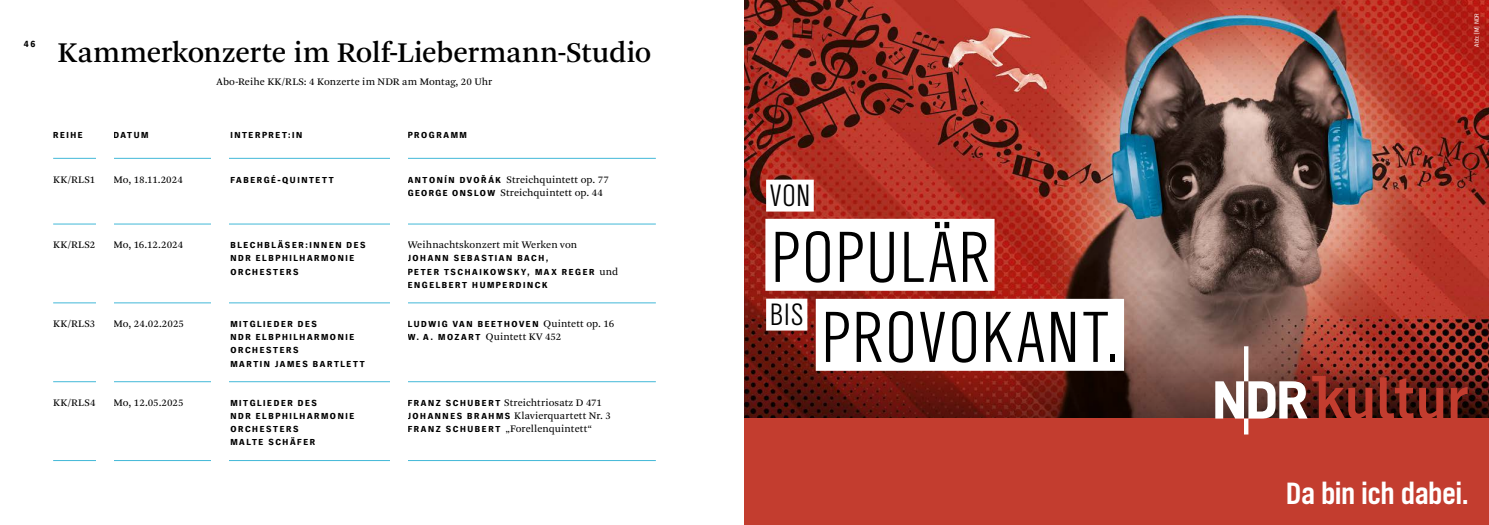
<style>
.page{position:relative;width:1489px;height:525px;background:#fff}
.page>*{position:absolute;margin:0;border:0;box-sizing:border-box;transform-origin:0 0}
.t1{font:300 75px "NDR Sans Cond";letter-spacing:.015em;color:#000}
.t2{font:300 31.88px "NDR Sans Cond";letter-spacing:.01em;color:#000}
.t3{font:700 31.75px "NDR Sans Cond";letter-spacing:.005em;color:#fff}
.KV_Head01{font:30px "Arnhem Pro";letter-spacing:-.005em;color:#000}
.ZÜ_NDRSans_black_8pt_links_schwarz{font:10.5px "Arnhem Pro Blond";letter-spacing:.005em;color:#000}
.FT_Arnhem_blond_8_4pt_links_schwarz{font:10.5px "Arnhem Pro Blond";letter-spacing:-.005em;color:#000}
.KV_Werk___Opus___Stück{font:10.5px "Arnhem Pro Blond";letter-spacing:.015em;color:#000}
.ZÜ_NDRSans_black_8pt_links_schwarz-2{font:900 9px/13.1px "NDR Sans";letter-spacing:.18em;color:#000}
.P_NDRSans_black_7_2pt_zentriert_black{font:900 9px "NDR Sans";color:#000}
.t4{font:6.25px "NDR Sans";color:#fff}
.s1{font-family:"NDR Sans";font-weight:900;font-size:9px}
.s2{font-family:"Arnhem Pro Blond";font-weight:400;font-size:10.5px}
</style>
<div class="page">
<hr style="left:53px;top:158px;width:603px;height:1px;background:#42b8d8">
<hr style="left:53px;top:223px;width:603px;height:1px;background:#42b8d8">
<hr style="left:53px;top:302px;width:603px;height:1px;background:#42b8d8">
<hr style="left:53px;top:381px;width:603px;height:1px;background:#42b8d8">
<hr style="left:53px;top:460px;width:603px;height:1px;background:#42b8d8">
<div style="left:96px;top:128px;width:17px;height:356px;background:#fff"></div>
<div style="left:211px;top:128px;width:18px;height:356px;background:#fff"></div>
<div style="left:390px;top:128px;width:17px;height:356px;background:#fff"></div>
<img style="left:744px;top:0;width:744px;height:296px">
<svg style="left:744px;top:296px;width:744px;height:122px;background:#743129"></svg>
<div style="left:744px;top:418px;width:744px;height:106px;background:#c33d2f"></div>
<svg style="left:1215px;top:346px;width:157px;height:88px"></svg>
<svg style="left:1450px;top:387px;width:17px;height:31px"></svg>
<svg style="left:1379px;top:377px;width:63px;height:41px;background:#75241b"></svg>
<div style="left:815px;top:299px;width:308px;height:71px;background:#fff"></div>
<div style="left:765px;top:219px;width:229px;height:71px;background:#fff"></div>
<div style="left:766px;top:179px;width:47px;height:32px;background:#fff"></div>
<div style="left:766px;top:298px;width:41px;height:32px;background:#fff"></div>
<p class="P_NDRSans_black_7_2pt_zentriert_black" style="left:24px;top:38px;width:13px">46</p>
<p class="KV_Head01" style="left:58px;top:33px;width:595px">Kammerkonzerte im Rolf-Liebermann-Studio</p>
<p class="KV_Werk___Opus___Stück" style="left:217px;top:75px;width:277px">Abo-Reihe KK/RLS: 4 Konzerte im NDR am Montag, 20 Uhr</p>
<p class="ZÜ_NDRSans_black_8pt_links_schwarz-2" style="left:53px;top:128px;width:31px">REIHE</p>
<p class="FT_Arnhem_blond_8_4pt_links_schwarz" style="left:53px;top:172px;width:44px">KK/RLS1</p>
<p class="ZÜ_NDRSans_black_8pt_links_schwarz-2" style="left:113px;top:128px;width:36px">DATUM</p>
<p class="FT_Arnhem_blond_8_4pt_links_schwarz" style="left:113px;top:172px;width:71px">Mo, 18.11.2024</p>
<p class="ZÜ_NDRSans_black_8pt_links_schwarz-2" style="left:230px;top:128px;width:73px">INTERPRET:IN</p>
<p class="ZÜ_NDRSans_black_8pt_links_schwarz-2" style="left:230px;top:173px;width:105px">FABERGÉ-QUINTETT</p>
<p class="ZÜ_NDRSans_black_8pt_links_schwarz-2" style="left:407px;top:128px;width:60px">PROGRAMM</p>
<p class="ZÜ_NDRSans_black_8pt_links_schwarz" style="left:407px;top:172px;width:203px"><span class="s1">A N TO N Í N DVO Ř Á K</span> Streichquintett op. 77</p>
<p class="ZÜ_NDRSans_black_8pt_links_schwarz" style="left:407px;top:185px;width:197px"><span class="s1">GEORGE ONSLOW</span> Streichquintett op. 44</p>
<p class="FT_Arnhem_blond_8_4pt_links_schwarz" style="left:53px;top:238px;width:44px">KK/RLS2</p>
<p class="FT_Arnhem_blond_8_4pt_links_schwarz" style="left:113px;top:238px;width:71px">Mo, 16.12.2024</p>
<p class="FT_Arnhem_blond_8_4pt_links_schwarz" style="left:53px;top:317px;width:44px">KK/RLS3</p>
<p class="FT_Arnhem_blond_8_4pt_links_schwarz" style="left:113px;top:317px;width:72px">Mo, 24.02.2025</p>
<p class="FT_Arnhem_blond_8_4pt_links_schwarz" style="left:53px;top:395px;width:44px">KK/RLS4</p>
<p class="FT_Arnhem_blond_8_4pt_links_schwarz" style="left:113px;top:395px;width:72px">Mo, 12.05.2025</p>
<p class="ZÜ_NDRSans_black_8pt_links_schwarz-2" style="left:230px;top:238px;width:137px">BLECHBLÄSER:INNEN DES<br>NDR ELBPHILHARMONIE<br>ORCHESTERS</p>
<p class="ZÜ_NDRSans_black_8pt_links_schwarz-2" style="left:230px;top:317px;width:125px">MITGLIEDER DES<br>NDR ELBPHILHARMONIE<br>ORCHESTERS</p>
<p class="ZÜ_NDRSans_black_8pt_links_schwarz-2" style="left:230px;top:356px;width:136px">MARTIN JAMES BARTLETT</p>
<p class="ZÜ_NDRSans_black_8pt_links_schwarz-2" style="left:230px;top:396px;width:125px">MITGLIEDER DES<br>NDR ELBPHILHARMONIE<br>ORCHESTERS</p>
<p class="ZÜ_NDRSans_black_8pt_links_schwarz-2" style="left:230px;top:435px;width:86px">MALTE SCHÄFER</p>
<p class="ZÜ_NDRSans_black_8pt_links_schwarz" style="left:407px;top:238px;width:171px">Weihnachtskonzert mit Werken von</p>
<p class="ZÜ_NDRSans_black_8pt_links_schwarz-2" style="left:407px;top:251px;width:212px">JOHANN SEBASTIAN BACH,<br>PETER TSCHAIKOWSKY, MAX REGER <span class="s2">und<br></span>ENGELBERT HUMPERDINCK</p>
<p class="ZÜ_NDRSans_black_8pt_links_schwarz-2" style="left:407px;top:317px;width:208px">LUDWIG VAN BEETHOVEN <span class="s2">Quintett op. 16</span></p>
<p class="ZÜ_NDRSans_black_8pt_links_schwarz" style="left:407px;top:330px;width:155px"><span class="s1">W. A. MOZART</span> Quintett KV 452</p>
<p class="ZÜ_NDRSans_black_8pt_links_schwarz" style="left:407px;top:395px;width:196px"><span class="s1">FR ANZ SCHUBERT</span> Streichtriosatz D 471</p>
<p class="ZÜ_NDRSans_black_8pt_links_schwarz" style="left:407px;top:409px;width:205px"><span class="s1">JOHANNES BR AHMS</span> Klavierquartett Nr. 3</p>
<p class="ZÜ_NDRSans_black_8pt_links_schwarz" style="left:407px;top:422px;width:186px"><span class="s1">F R A NZ SC H U B E R T</span> „Forellenquintett“</p>
<p class="t2" style="left:769px;top:176px;width:42px">VON</p>
<p class="t1" style="left:770px;top:212px;width:221px">POPULÄR</p>
<p class="t2" style="left:769px;top:295px;width:36px">BIS</p>
<p class="t1" style="left:821px;top:292px;width:300px">PROVOKANT.</p>
<p class="t4" style="left:1472px;top:47px;width:35px;rotate:-90deg">Abb: [M] NDR</p>
<p class="t3" style="left:1285px;top:473px;width:184px">Da bin ich dabei.</p>
</div>
